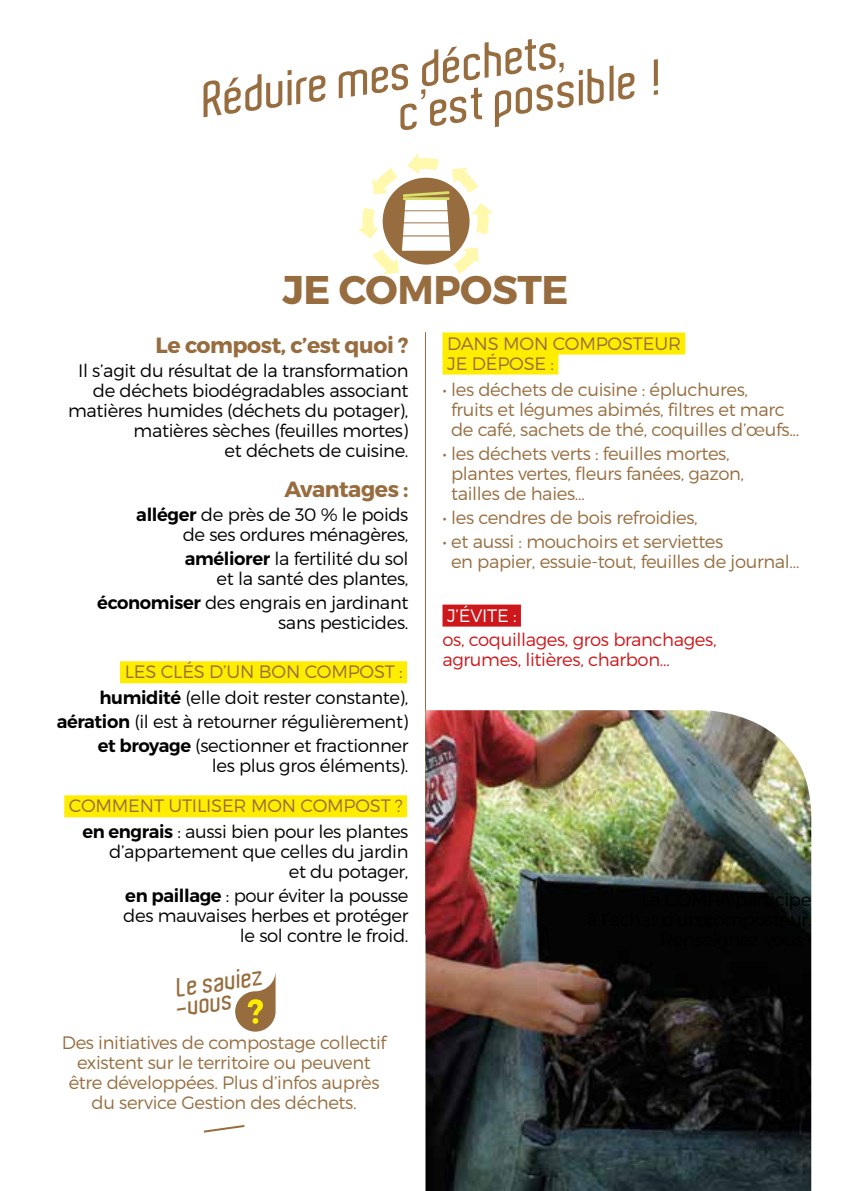
<style>
.page{position:relative;width:851px;height:1191px;background:#fff}
.page>*{position:absolute;margin:0;border:0;box-sizing:border-box;transform-origin:0 0}
.t1{font:600 48px/40.6px "Aldo";color:#976d3f}
.t2{font:700 40px "Montserrat";letter-spacing:-.01em;color:#976d3f}
.t3{font:600 25.8px/19.4px "Aldo";color:#976d3f}
.t4{font:700 22px "Montserrat";letter-spacing:-.02em;color:#976d3f}
.t5{font:300 18px/20px "Montserrat";letter-spacing:-.02em;color:#000;text-align:right}
.t6{font:300 18px/20px "Montserrat";letter-spacing:-.02em;color:#976d3f}
.t7{font:300 18px/24px "Montserrat";letter-spacing:-.02em;color:#cd171a}
.s1{font-weight:600}
.s2{color:#976d3f}
.s3{font-weight:600;color:#000}
.s4{color:#000}
.s5{color:#fff}
</style>
<div class="page">
<div style="left:442px;top:332px;width:243px;height:22px;background:#ffed00"></div>
<div style="left:442px;top:352px;width:116px;height:22px;background:#ffed00"></div>
<div style="left:442px;top:604px;width:79px;height:22px;background:#cd171a"></div>
<svg style="left:358px;top:153px;width:135px;height:121px"></svg>
<div style="left:120px;top:661px;width:287px;height:22px;background:#ffed00"></div>
<div style="left:64px;top:795px;width:343px;height:22px;background:#ffed00"></div>
<hr style="left:425px;top:332px;width:1px;height:602px;background:#976d3f">
<svg style="left:235px;top:976px;width:40px;height:55px"></svg>
<svg style="left:203px;top:1125px;width:42px;height:8px"></svg>
<img style="left:425px;top:710px;width:386px;height:481px">
<h2 class="t1" style="left:389px;top:54px;width:265px;text-indent:-193px;rotate:-8deg">Réduire mes déchets, c’est possible !</h2>
<h3 class="t2" style="left:282px;top:265px;width:287px">JE COMPOSTE</h3>
<p class="t4" style="left:156px;top:332px;width:254px">Le compost, c’est quoi ?</p>
<p class="t5" style="left:68px;top:361px;width:342px">Il s’agit du résultat de la transformation de déchets biodégradables associant matières humides (déchets du potager), matières sèches (feuilles mortes)<br>et déchets de cuisine.</p>
<p class="t4" style="left:284px;top:476px;width:125px">Avantages :</p>
<p class="t5" style="left:136px;top:505px;width:273px"><span class="s1">alléger</span> de près de 30 % le poids de ses ordures ménagères,</p>
<p class="t5" style="left:185px;top:549px;width:225px"><span class="s1">améliorer</span> la fertilité du sol et la santé des plantes,</p>
<p class="t5" style="left:97px;top:593px;width:312px"><span class="s1">économiser</span> des engrais en jardinant sans pesticides.</p>
<p class="t5" style="left:99px;top:658px;width:310px;line-height:26px;text-align:left;text-indent:25px"><span class="s2">LES CLÉS D’UN BON COMPOST : </span><span class="s1">humidité</span> (elle doit rester constante),</p>
<p class="t5" style="left:57px;top:709px;width:353px;line-height:24px"><span class="s1">aération</span> (il est à retourner régulièrement) <span class="s1">et broyage</span> (sectionner et fractionner</p>
<p class="t5" style="left:212px;top:755px;width:198px">les plus gros éléments).</p>
<p class="t6" style="left:82px;top:792px;width:327px;line-height:26px;text-indent:-13px">COMMENT UTILISER MON COMPOST ? <span class="s3">en engrais</span> <span class="s4">: aussi bien pour les plantes</span></p>
<p class="t5" style="left:109px;top:841px;width:301px">d’appartement que celles du jardin et du potager,</p>
<p class="t5" style="left:123px;top:885px;width:287px"><span class="s1">en paillage</span> : pour éviter la pousse des mauvaises herbes et protéger le sol contre le froid.</p>
<p class="t3" style="left:172px;top:978px;width:92px;rotate:-8deg">Le saviez -vous</p>
<p class="t6" style="left:62px;top:1032px;width:326px;text-align:center">Des initiatives de compostage collectif existent sur le territoire ou peuvent être développées. Plus d’infos auprès du service Gestion des déchets.</p>
<p class="t6" style="left:447px;top:333px;width:235px">DANS MON COMPOSTEUR<br>JE DÉPOSE :</p>
<p class="t6" style="left:451px;top:379px;width:350px;text-indent:-8px">• les déchets de cuisine : épluchures,<br>fruits et légumes abimés, filtres et marc de café, sachets de thé, coquilles d’œufs...</p>
<p class="t6" style="left:451px;top:443px;width:294px;text-indent:-8px">• les déchets verts : feuilles mortes, plantes vertes, fleurs fanées, gazon, tailles de haies…</p>
<p class="t6" style="left:442px;top:507px;width:257px">• les cendres de bois refroidies,</p>
<p class="t6" style="left:451px;top:531px;width:350px;text-indent:-8px">• et aussi : mouchoirs et serviettes<br>en papier, essuie-tout, feuilles de journal…</p>
<p class="t7" style="left:442px;top:603px;width:275px"><span class="s5">J’ÉVITE :<br></span>os, coquillages, gros branchages,</p>
<p class="t7" style="left:442px;top:647px;width:229px">agrumes, litières, charbon…</p>
</div>
